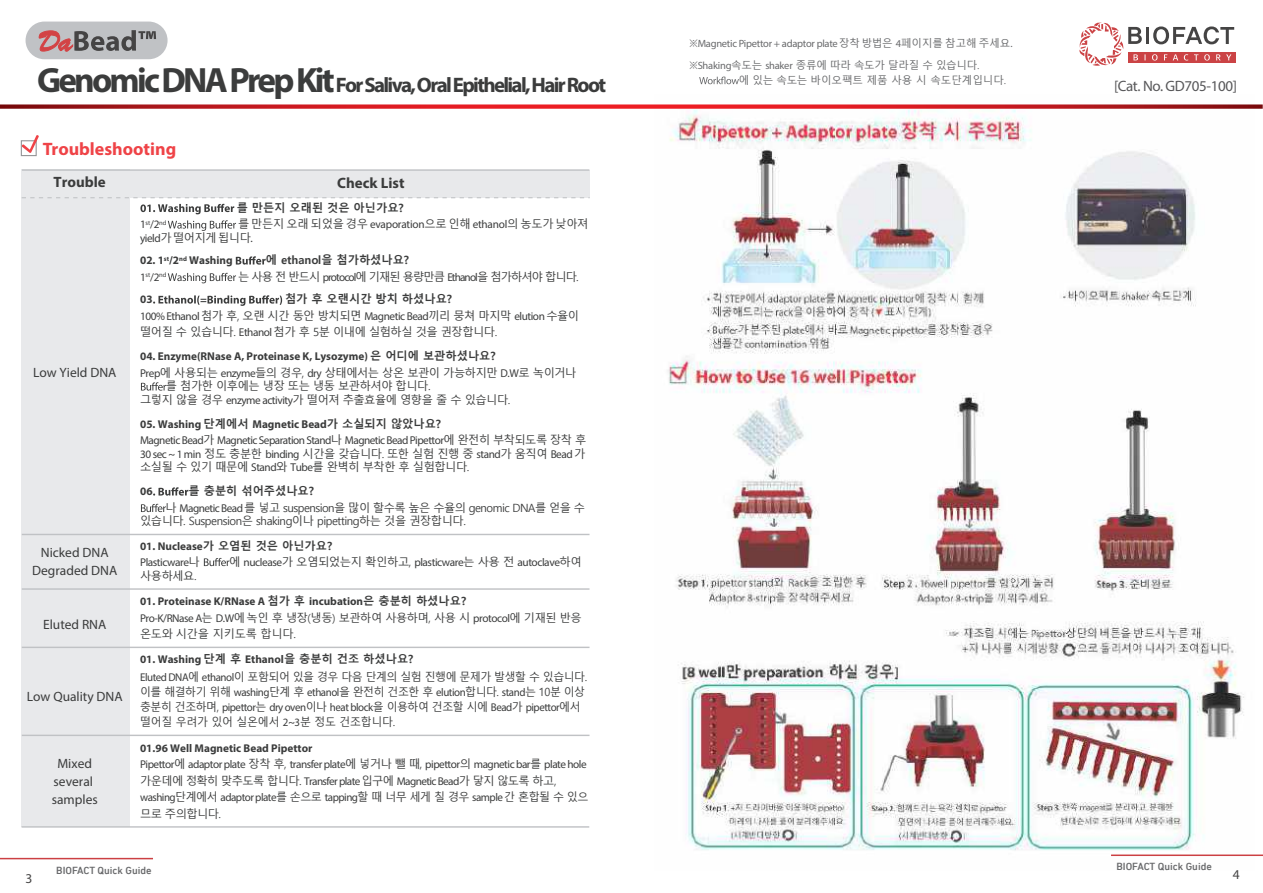
<style>
.page{position:relative;width:1263px;height:893px;background:#fff}
.page>*{position:absolute;margin:0;border:0;box-sizing:border-box;transform-origin:0 0}
.t1{font:700 21px "Myriad Pro";letter-spacing:-.08em;color:#3b3c3c}
.t2{font:700 18px "Myriad Pro";color:#ef4347}
.t3{font:15px "Myriad Pro";letter-spacing:-.025em;color:#575759}
.t4{font:700 15px "Myriad Pro";color:#3b3c3c}
.t5{font:13.5px/18px "Myriad Pro";color:#3b3c3c;text-align:center}
.t6{font:13.5px "Myriad Pro";color:#454444}
.t7{font:11.4px/16.5px "Malgun Gothic";letter-spacing:-.04em;color:#3b3c3c}
.t8{font:11.4px/16.5px "Myriad Pro";letter-spacing:-.045em;color:#3b3c3c}
.t9{font:700 11.4px "Myriad Pro";color:#3b3c3c}
.t10{font:11.4px/13.5px "Malgun Gothic";letter-spacing:-.02em;color:#3b3c3c}
.t11{font:700 11.4px "Malgun Gothic";color:#3b3c3c}
.t12{font:11.4px "Malgun Gothic";letter-spacing:-.08em;color:#3b3c3c}
.t13{font:11.25px/16.5px "Myriad Pro";letter-spacing:-.045em;color:#3b3c3c}
.t14{font:11.25px/16.5px "Malgun Gothic";letter-spacing:-.04em;color:#3b3c3c}
.t15{font:700 11.25px/16.5px "Myriad Pro";color:#3b3c3c}
.t16{font:11.25px "Malgun Gothic";letter-spacing:-.02em;color:#3b3c3c}
.t17{font:10.5px/15px "Malgun Gothic";letter-spacing:-.025em;color:#68696b}
.t18{font:10.5px "Myriad Pro";letter-spacing:-.025em;color:#68696b}
.t19{font:500 10.5px "DIN Next LT Pro";color:#68696b}
.t20{font:6.6px "Myriad Pro";letter-spacing:-.02em;color:#3b3c3c}
.s1{font-size:35.25px}
.s2{font-family:"Myriad Pro"}
.s3{font-size:11.4px}
.s4{font-family:"Malgun Gothic"}
.s5{font-weight:700}
.s6{font-family:"Malgun Gothic";font-weight:700}
.s7{font-weight:400}
.s8{font-family:"Malgun Gothic";font-weight:400}
</style>
<div class="page">
<img style="left:668px;top:109px;width:576px;height:742px">
<svg style="left:0;top:104px;width:1263px;height:5px;background:#ce3a3f"></svg>
<hr style="left:0;top:858px;width:153px;height:1px;background:#cc4043">
<hr style="left:1111px;top:854px;width:152px;height:2px;background:#cc4043">
<hr style="left:1146px;top:27px;width:3px;height:17px;background:#454444">
<svg style="left:1153px;top:26px;width:81px;height:18px"></svg>
<div style="left:1128px;top:52px;width:108px;height:11px;background:#cb4345"></div>
<svg style="left:1152px;top:54px;width:5px;height:7px"></svg>
<svg style="left:1164px;top:54px;width:3px;height:6px"></svg>
<svg style="left:1173px;top:54px;width:5px;height:6px"></svg>
<svg style="left:1184px;top:54px;width:4px;height:7px"></svg>
<svg style="left:1194px;top:54px;width:4px;height:6px"></svg>
<svg style="left:1204px;top:54px;width:6px;height:7px"></svg>
<svg style="left:1216px;top:54px;width:15px;height:6px"></svg>
<svg style="left:1079px;top:22px;width:66px;height:44px"></svg>
<div style="left:21px;top:170px;width:109px;height:657px;background:#e8e9eb"></div>
<div style="left:21px;top:140px;width:16px;height:16px;border:1px solid #949597"></div>
<svg style="left:21px;top:135px;width:18px;height:18px"></svg>
<div style="left:22px;top:170px;width:567px;height:28px;background:#e8e9eb"></div>
<hr style="left:22px;top:169px;width:567px;height:2px;background:#c0c2c5">
<svg style="left:22px;top:197px;width:568px;height:1px"></svg>
<svg style="left:140px;top:204px;width:94px;height:10px"></svg>
<svg style="left:168px;top:220px;width:68px;height:11px"></svg>
<svg style="left:236px;top:256px;width:30px;height:9px"></svg>
<svg style="left:168px;top:273px;width:68px;height:10px"></svg>
<svg style="left:153px;top:295px;width:129px;height:11px"></svg>
<svg style="left:141px;top:382px;width:25px;height:9px"></svg>
<svg style="left:153px;top:487px;width:35px;height:9px"></svg>
<svg style="left:141px;top:504px;width:25px;height:8px"></svg>
<svg style="left:204px;top:558px;width:25px;height:8px"></svg>
<hr style="left:22px;top:534px;width:567px;height:1px;background:#c0c2c5">
<hr style="left:22px;top:826px;width:567px;height:2px;background:#c0c2c5">
<hr style="left:22px;top:647px;width:567px;height:1px;background:#c0c2c5">
<hr style="left:22px;top:735px;width:567px;height:1px;background:#c0c2c5">
<hr style="left:22px;top:588px;width:567px;height:2px;background:#c0c2c5">
<svg style="left:699px;top:77px;width:40px;height:7px"></svg>
<div style="left:26px;top:22px;width:142px;height:37px;background:#c0c2c5;border-radius:19px"></div>
<svg style="left:39px;top:30px;width:117px;height:22px"></svg>
<h1 class="t1" style="left:37px;top:72px;width:570px"><span class="s1">Genomic DNA Prep Kit</span>For Saliva, Oral Epithelial, Hair Root</h1>
<h2 class="t2" style="left:43px;top:137px;width:135px">Troubleshooting</h2>
<h3 class="t4" style="left:54px;top:172px;width:54px">Trouble</h3>
<h3 class="t4" style="left:337px;top:173px;width:69px">Check List</h3>
<p class="t5" style="left:33px;top:364px;width:85px">Low Yield DNA</p>
<p class="t5" style="left:32px;top:543px;width:87px">Nicked DNA<br>Degraded DNA</p>
<p class="t5" style="left:43px;top:615px;width:65px">Eluted RNA</p>
<p class="t5" style="left:27px;top:688px;width:97px">Low Quality DNA</p>
<p class="t5" style="left:52px;top:755px;width:48px">Mixed several samples</p>
<p class="t11" style="left:237px;top:201px;width:168px">를 만든지 오래된 것은 아닌가요?</p>
<p class="t10" style="left:140px;top:218px;width:450px;text-indent:98px">를 만든지 오래 되었을 경우 <span class="s2">evaporation</span>으로 인해 <span class="s2">ethanol</span>의 농도가 낮아져 <span class="s2">yield</span>가 떨어지게 됩니다<span class="s2">.</span></p>
<p class="t9" style="left:140px;top:253px;width:94px">02. 1<sup>st</sup>/2<sup>nd</sup> Washing</p>
<p class="t11" style="left:266px;top:254px;width:145px">에 ethanol을 첨가하셨나요?</p>
<p class="t20" style="left:140px;top:271px;width:28px"><span class="s3">1</span>st<span class="s3">/2</span>nd</p>
<p class="t12" style="left:238px;top:270px;width:342px">는 사용 전 반드시 <span class="s2">protocol</span>에 기재된 용량만큼 <span class="s2">Ethanol</span>을 첨가하셔야 합니다.</p>
<p class="t9" style="left:140px;top:292px;width:14px">03</p>
<p class="t11" style="left:285px;top:293px;width:168px">첨가 후 오랜시간 방치 하셨나요?</p>
<p class="t8" style="left:140px;top:308px;width:441px">100% Ethanol <span class="s4">첨가 후, 오랜 시간 동안 방치되면</span> Magnetic Bead<span class="s4">끼리 뭉쳐 마지막</span> elution <span class="s4">수율이</span></p>
<p class="t7" style="left:140px;top:324px;width:359px">떨어질 수 있습니다. <span class="s2">Ethanol</span> 첨가 후 5분 이내에 실험하실 것을 권장합니다.</p>
<p class="t9" style="left:140px;top:349px;width:357px">04. Enzyme(RNase A, Proteinase K, Lysozyme) <span class="s4">은 어디에 보관하셨나요?</span></p>
<p class="t7" style="left:140px;top:365px;width:438px"><span class="s2">Prep</span>에 사용되는 <span class="s2">enzyme</span>들의 경우, <span class="s2">dry</span> 상태에서는 상온 보관이 가능하지만 <span class="s2">D.W</span>로 녹이거나</p>
<p class="t7" style="left:166px;top:378px;width:266px">를 첨가한 이후에는 냉장 또는 냉동 보관하셔야 합니다.</p>
<p class="t7" style="left:140px;top:392px;width:372px">그렇지 않을 경우 <span class="s2">enzyme activity</span>가 떨어져 추출효율에 영향을 줄 수 있습니다.</p>
<p class="t8" style="left:140px;top:416px;width:448px"><span class="s5">05. Washing</span> <span class="s6">단계에서</span> <span class="s5">Magnetic Bead</span><span class="s6">가 소실되지 않았나요?<br></span>Magnetic Bead<span class="s4">가</span> Magnetic Separation Stand<span class="s4">나</span> Magnetic Bead Pipettor<span class="s4">에 완전히 부착되도록 장착 후</span></p>
<p class="t8" style="left:140px;top:446px;width:447px">30 sec ~ 1 min <span class="s4">정도 충분한</span> binding <span class="s4">시간을 갖습니다. 또한 실험 진행 중</span> stand<span class="s4">가 움직여</span> Bead <span class="s4">가</span></p>
<p class="t7" style="left:140px;top:459px;width:331px">소실될 수 있기 때문에 <span class="s2">Stand</span>와 <span class="s2">Tube</span>를 완벽히 부착한 후 실험합니다.</p>
<p class="t9" style="left:140px;top:484px;width:14px">06</p>
<p class="t7" style="left:166px;top:483px;width:421px;text-indent:23px"><span class="s5">를 충분히 섞어주셨나요?<br></span>나 <span class="s2">Magnetic Bead</span>를 넣고 suspension을 많이 할수록 높은 수율의 genomic DNA를 얻을 수</p>
<p class="t7" style="left:140px;top:513px;width:327px">있습니다. Suspension은 shaking이나 pipetting하는 것을 권장합니다.</p>
<p class="t15" style="left:140px;top:537px;width:194px">01. Nuclease<span class="s4">가 오염된 것은 아닌가요?<br></span><span class="s7">Plasticware</span><span class="s8">나</span></p>
<p class="t20" style="left:140px;top:218px;width:28px"><span class="s3">1</span>st<span class="s3">/2</span>nd</p>
<p class="t13" style="left:229px;top:554px;width:354px"><span class="s4">에</span> nuclease<span class="s4">가 오염되었는지 확인하고,</span> plasticware<span class="s4">는 사용 전</span> autoclave<span class="s4">하여</span></p>
<p class="t14" style="left:140px;top:567px;width:58px">사용하세요.</p>
<p class="t15" style="left:140px;top:593px;width:327px">01. Proteinase K/RNase A <span class="s4">첨가 후</span> incubation<span class="s4">은 충분히 하셨나요?</span></p>
<p class="t14" style="left:140px;top:609px;width:443px"><span class="s2">Pro-K/RNase A</span>는 <span class="s2">D.W</span>에 녹인 후 냉장(냉동) 보관하여 사용하며, 사용 시 <span class="s2">protocol</span>에 기재된 반응 온도와 시간을 지키도록 합니다.</p>
<p class="t15" style="left:140px;top:651px;width:275px">01. Washing <span class="s4">단계 후</span> Ethanol<span class="s4">을 충분히 건조 하셨나요?</span></p>
<p class="t14" style="left:140px;top:670px;width:448px;line-height:15px"><span class="s2">Eluted DNA</span>에 <span class="s2">ethanol</span>이 포함되어 있을 경우 다음 단계의 실험 진행에 문제가 발생할 수 있습니다. 이를 해결하기 위해 <span class="s2">washing</span>단계 후 <span class="s2">ethanol</span>을 완전히 건조한 후 <span class="s2">elution</span>합니다. <span class="s2">stand</span>는 10분 이상</p>
<p class="t13" style="left:140px;top:699px;width:442px"><span class="s4">충분히 건조하며,</span> pipettor<span class="s4">는</span> dry oven<span class="s4">이나</span> heat block<span class="s4">을 이용하여 건조할 시에</span> Bead<span class="s4">가</span> pipettor<span class="s4">에서</span></p>
<p class="t16" style="left:140px;top:715px;width:257px">떨어질 우려가 있어 실온에서 <span class="s2">2~3</span>분 정도 건조합니다.</p>
<p class="t13" style="left:140px;top:740px;width:448px"><span class="s5">01.96 Well Magnetic Bead Pipettor<br></span>Pipettor<span class="s4">에</span> adaptor plate <span class="s4">장착 후,</span> transfer plate<span class="s4">에 넣거나 뺄 때,</span> pipettor<span class="s4">의</span> magnetic bar<span class="s4">를</span> plate hole</p>
<p class="t14" style="left:140px;top:773px;width:418px">가운데에 정확히 맞추도록 합니다. <span class="s2">Transfer plate</span>입구에 <span class="s2">Magnetic Bead</span>가 닿지 않도록 하고,</p>
<p class="t13" style="left:140px;top:789px;width:450px">washing<span class="s4">단계에서</span> adaptor plate<span class="s4">를 손으로</span> tapping<span class="s4">할 때 너무 세게 칠 경우</span> sample <span class="s4">간 혼합될 수 있으</span></p>
<p class="t14" style="left:140px;top:806px;width:82px">므로 주의합니다.</p>
<p class="t6" style="left:26px;top:870px;width:8px">3</p>
<p class="t19" style="left:56px;top:865px;width:97px">BIOFACT Quick Guide</p>
<p class="t18" style="left:690px;top:37px;width:325px"><span class="s4">※</span>Magnetic Pipettor + adaptor plate <span class="s4">장착 방법은</span> 4<span class="s4">페이지를 참고해 주세요</span>.</p>
<p class="t17" style="left:739px;top:58px;width:269px;text-indent:-49px">※<span class="s2">Shaking</span>속도는 <span class="s2">shaker</span> 종류에 따라 속도가 달라질 수 있습니다.<br>에 있는 속도는 바이오팩트 제품 사용 시 속도단계입니다.</p>
<h3 class="t3" style="left:1114px;top:77px;width:124px">[Cat. No. GD705-100]</h3>
<p class="t19" style="left:1116px;top:860px;width:97px">BIOFACT Quick Guide</p>
<p class="t6" style="left:1233px;top:867px;width:8px">4</p>
</div>
